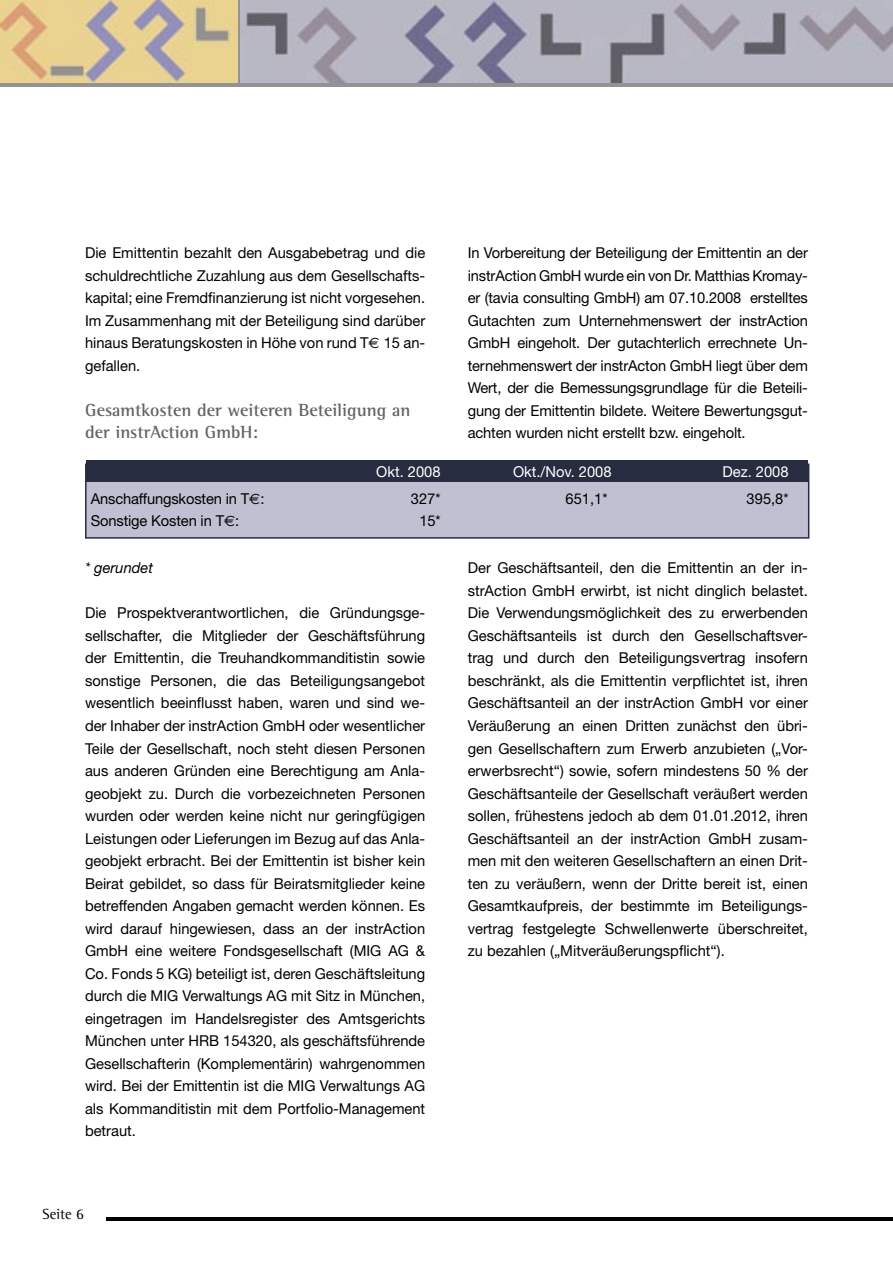
<style>
.page{position:relative;width:893px;height:1263px;background:#fff}
.page>*{position:absolute;margin:0;border:0;box-sizing:border-box;transform-origin:0 0}
.t1{font:700 18px/22.5px "Rotis Semi Serif";color:#636363}
.t2{font:15px/22.5px "Helvetica Neue";color:#000;text-align:justify}
.t3{font:15px "Helvetica Neue";color:#fff}
.t4{font:italic 15px "Helvetica Neue";color:#000}
.t5{font:15px "Rotis Semi Serif";color:#000}
.s1{font-family:"Euro Sans"}
</style>
<div class="page">
<hr style="left:106px;top:1218px;width:787px;height:3px;background:#000">
<div style="left:87px;top:460px;width:721px;height:21px;background:#282c41"></div>
<svg style="left:85px;top:463px;width:724px;height:76px;fill:#c0c0d2"></svg>
<img style="left:0;top:0;width:893px;height:84px">
<hr style="left:238px;top:0;width:2px;height:85px;background:#939393">
<hr style="left:0;top:84px;width:893px;height:3px;background:#939393">
<p class="t2" style="left:85px;top:242px;width:342px">Die Emittentin bezahlt den Ausgabebetrag und die schuldrechtliche Zuzahlung aus dem Gesellschafts&shy;kapital; eine Fremdfinanzierung ist nicht vorgesehen.<br>Im Zusammenhang mit der Beteiligung sind darüber hinaus Beratungskosten in Höhe von rund T<span class="s1">E</span> 15 an&shy;gefallen.</p>
<p class="t1" style="left:85px;top:398px;width:327px">Gesamtkosten der weiteren Beteiligung an der instrAction GmbH:</p>
<p class="t2" style="left:468px;top:242px;width:342px">In Vorbereitung der Beteiligung der Emittentin an der instrAction GmbH wurde ein von Dr. Matthias Kromay&shy;er (tavia consulting GmbH) am 07.10.2008 erstelltes Gutachten zum Unternehmenswert der instrAction GmbH eingeholt. Der gutachterlich errechnete Un&shy;ternehmenswert der instrActon GmbH liegt über dem Wert, der die Bemessungsgrundlage für die Beteili&shy;gung der Emittentin bildete. Weitere Bewertungsgut&shy;achten wurden nicht erstellt bzw. eingeholt.</p>
<p class="t3" style="left:376px;top:462px;width:66px">Okt. 2008</p>
<p class="t3" style="left:513px;top:462px;width:100px">Okt./Nov. 2008</p>
<p class="t3" style="left:722px;top:462px;width:68px">Dez. 2008</p>
<p class="t2" style="left:91px;top:487px;width:175px">Anschaffungskosten in T<span class="s1">E</span>:</p>
<p class="t2" style="left:411px;top:487px;width:31px">327*</p>
<p class="t2" style="left:565px;top:487px;width:43px">651,1*</p>
<p class="t2" style="left:747px;top:487px;width:43px">395,8*</p>
<p class="t2" style="left:91px;top:509px;width:150px">Sonstige Kosten in T<span class="s1">E</span>:</p>
<p class="t2" style="left:419px;top:509px;width:23px">15*</p>
<p class="t4" style="left:85px;top:559px;width:70px">* gerundet</p>
<p class="t2" style="left:85px;top:602px;width:342px">Die Prospektverantwortlichen, die Gründungsge&shy;sellschafter, die Mitglieder der Geschäftsführung der Emittentin, die Treuhandkommanditistin sowie sonstige Personen, die das Beteiligungsangebot wesentlich beeinflusst haben, waren und sind we&shy;der Inhaber der instrAction GmbH oder wesentlicher Teile der Gesellschaft, noch steht diesen Personen aus anderen Gründen eine Berechtigung am Anla&shy;geobjekt zu. Durch die vorbezeichneten Personen wurden oder werden keine nicht nur geringfügigen Leistungen oder Lieferungen im Bezug auf das Anla&shy;geobjekt erbracht. Bei der Emittentin ist bisher kein Beirat gebildet, so dass für Beiratsmitglieder keine betreffenden Angaben gemacht werden können. Es wird darauf hingewiesen, dass an der instrAction GmbH eine weitere Fondsgesellschaft (MIG AG &amp; Co. Fonds 5 KG) beteiligt ist, deren Geschäftsleitung durch die MIG Verwaltungs AG mit Sitz in München, eingetragen im Handelsregister des Amtsgerichts München unter HRB 154320, als geschäftsführende Gesellschafterin (Komplementärin) wahrgenommen wird. Bei der Emittentin ist die MIG Verwaltungs AG als Kommanditistin mit dem Portfolio-Management betraut.</p>
<p class="t5" style="left:43px;top:1205px;width:43px">Seite 6</p>
<p class="t2" style="left:468px;top:557px;width:342px">Der Geschäftsanteil, den die Emittentin an der in&shy;strAction GmbH erwirbt, ist nicht dinglich belastet.<br>Die Verwendungsmöglichkeit des zu erwerbenden Geschäftsanteils ist durch den Gesellschaftsver&shy;trag und durch den Beteiligungsvertrag insofern beschränkt, als die Emittentin verpflichtet ist, ihren Geschäftsanteil an der instrAction GmbH vor einer Veräußerung an einen Dritten zunächst den übri&shy;gen Gesellschaftern zum Erwerb anzubieten („Vor&shy;erwerbsrecht“) sowie, sofern mindestens 50 % der Geschäftsanteile der Gesellschaft veräußert werden sollen, frühestens jedoch ab dem 01.01.2012, ihren Geschäftsanteil an der instrAction GmbH zusam&shy;men mit den weiteren Gesellschaftern an einen Drit&shy;ten zu veräußern, wenn der Dritte bereit ist, einen Gesamtkaufpreis, der bestimmte im Beteiligungs&shy;vertrag festgelegte Schwellenwerte überschreitet, zu bezahlen („Mitveräußerungspflicht“).</p>
</div>
